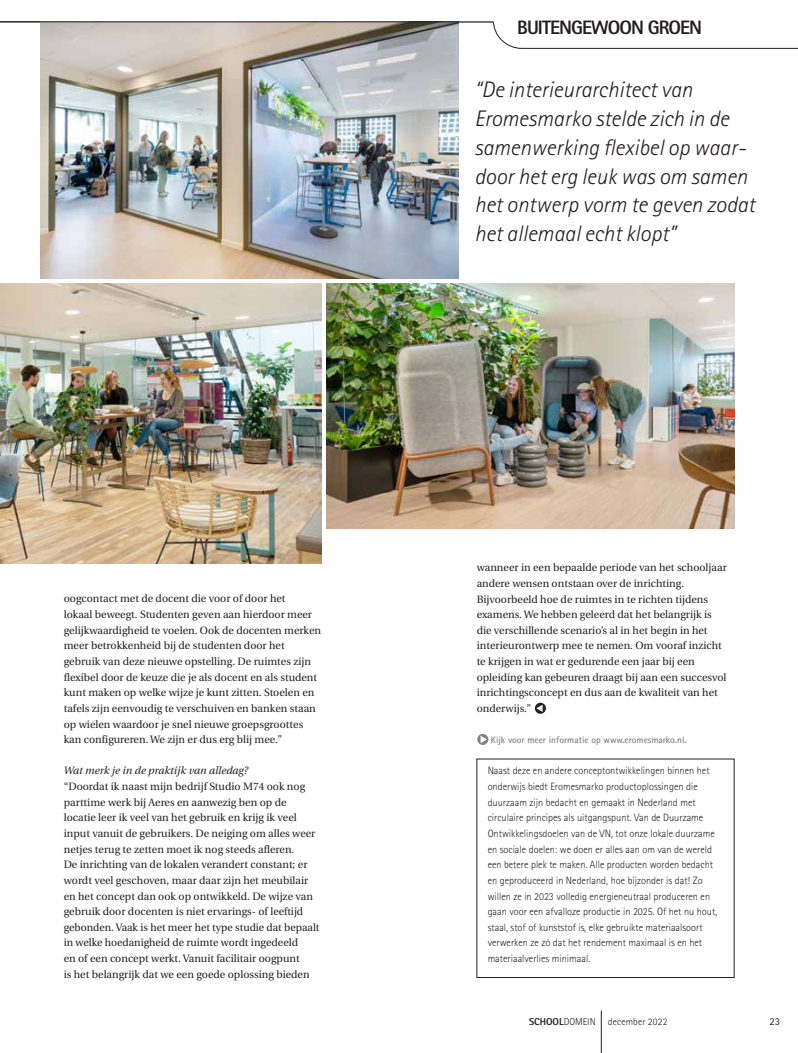
<style>
.page{position:relative;width:798px;height:1053px;background:#fff}
.page>*{position:absolute;margin:0;border:0;box-sizing:border-box;transform-origin:0 0}
.t1{font:italic 300 22.5px/28.8px "Rotis Sans Serif";color:#231f20}
.t2{font:800 19.38px "Rotis Sans Serif";letter-spacing:-.05em;color:#231f20}
.t3{font:10.62px/15.6px "Utopia";color:#231f20}
.t4{font:300 10.62px/15.6px "Rotis Sans Serif";color:#231f20}
.t5{font:italic 10.62px "Utopia";color:#231f20}
.t6{font:10.62px "Rotis Sans Serif";color:#231f20}
.t7{font:300 10px "Rotis Sans Serif";letter-spacing:.005em;color:#231f20}
.t8{font:700 9.38px "Rotis Sans Serif";color:#868382}
.s1{font-weight:800}
</style>
<div class="page">
<svg style="left:493px;top:22px;width:304px;height:27px"></svg>
<svg style="left:477px;top:733px;width:11px;height:12px"></svg>
<svg style="left:480px;top:735px;width:6px;height:8px"></svg>
<svg style="left:534px;top:702px;width:11px;height:11px"></svg>
<svg style="left:536px;top:704px;width:6px;height:8px"></svg>
<hr style="left:600px;top:1010px;width:1px;height:42px;background:#231f20">
<img style="left:0;top:283px;width:321px;height:280px">
<img style="left:41px;top:23px;width:418px;height:255px">
<img style="left:326px;top:283px;width:407px;height:245px">
<hr style="left:0;top:22px;width:493px;height:1px;background:#231f20">
<p class="t3" style="left:64px;top:591px;width:259px">oogcontact met de docent die voor of door het<br>lokaal beweegt. Studenten geven aan hierdoor meer gelijkwaardigheid te voelen. Ook de docenten merken meer betrokkenheid bij de studenten door het gebruik van deze nieuwe opstelling. De ruimtes zijn flexibel door de keuze die je als docent en als student kunt maken op welke wijze je kunt zitten. Stoelen en tafels zijn eenvoudig te verschuiven en banken staan op wielen waardoor je snel nieuwe groepsgroottes kan configureren. We zijn er dus erg blij mee.”</p>
<p class="t5" style="left:64px;top:765px;width:186px">Wat merk je in de praktijk van alledag?</p>
<p class="t3" style="left:64px;top:778px;width:257px">“Doordat ik naast mijn bedrijf Studio M74 ook nog parttime werk bij Aeres en aanwezig ben op de locatie leer ik veel van het gebruik en krijg ik veel input vanuit de gebruikers. De neiging om alles weer netjes terug te zetten moet ik nog steeds afleren.<br>De inrichting van de lokalen verandert constant; er wordt veel geschoven, maar daar zijn het meubilair en het concept dan ook op ontwikkeld. De wijze van gebruik door docenten is niet ervarings- of leeftijd gebonden. Vaak is het meer het type studie dat bepaalt in welke hoedanigheid de ruimte wordt ingedeeld<br>en of een concept werkt. Vanuit facilitair oogpunt<br>is het belangrijk dat we een goede oplossing bieden</p>
<h2 class="t2" style="left:517px;top:15px;width:186px">BUITENGEWOON GROEN</h2>
<h1 class="t1" style="left:474px;top:76px;width:282px">“De interieurarchitect van<br>Eromesmarko stelde zich in de samenwerking flexibel op waar&shy;door het erg leuk was om samen het ontwerp vorm te geven zodat het allemaal echt klopt”</h1>
<p class="t3" style="left:476px;top:560px;width:251px">wanneer in een bepaalde periode van het schooljaar andere wensen ontstaan over de inrichting.<br>Bijvoorbeeld hoe de ruimtes in te richten tijdens examens. We hebben geleerd dat het belangrijk is die verschillende scenario’s al in het begin in het interieurontwerp mee te nemen. Om vooraf inzicht te krijgen in wat er gedurende een jaar bij een opleiding kan gebeuren draagt bij aan een succesvol inrichtingsconcept en dus aan de kwaliteit van het onderwijs.”</p>
<p class="t8" style="left:490px;top:734px;width:197px">Kijk voor meer informatie op www.eromesmarko.nl.</p>
<p class="t4" style="left:487px;top:763px;width:231px">Naast deze en andere conceptontwikkelingen binnen het onderwijs biedt Eromesmarko productoplossingen die duurzaam zijn bedacht en gemaakt in Nederland met circulaire principes als uitgangspunt. Van de Duurzame Ontwikkelingsdoelen van de VN, tot onze lokale duurzame en sociale doelen: we doen er alles aan om van de wereld een betere plek te maken. Alle producten worden bedacht en geproduceerd in Nederland, hoe bijzonder is dat! Zo willen ze in 2023 volledig energieneutraal produceren en gaan voor een afvalloze productie in 2025. Of het nu hout, staal, stof of kunststof is, elke gebruikte materiaalsoort verwerken ze zó dat het rendement maximaal is en het materiaalverlies minimaal.</p>
<p class="t7" style="left:529px;top:1015px;width:140px"><span class="s1">SCHOOL</span>DOMEIN december 2022</p>
<p class="t6" style="left:769px;top:1014px;width:12px">23</p>
</div>
